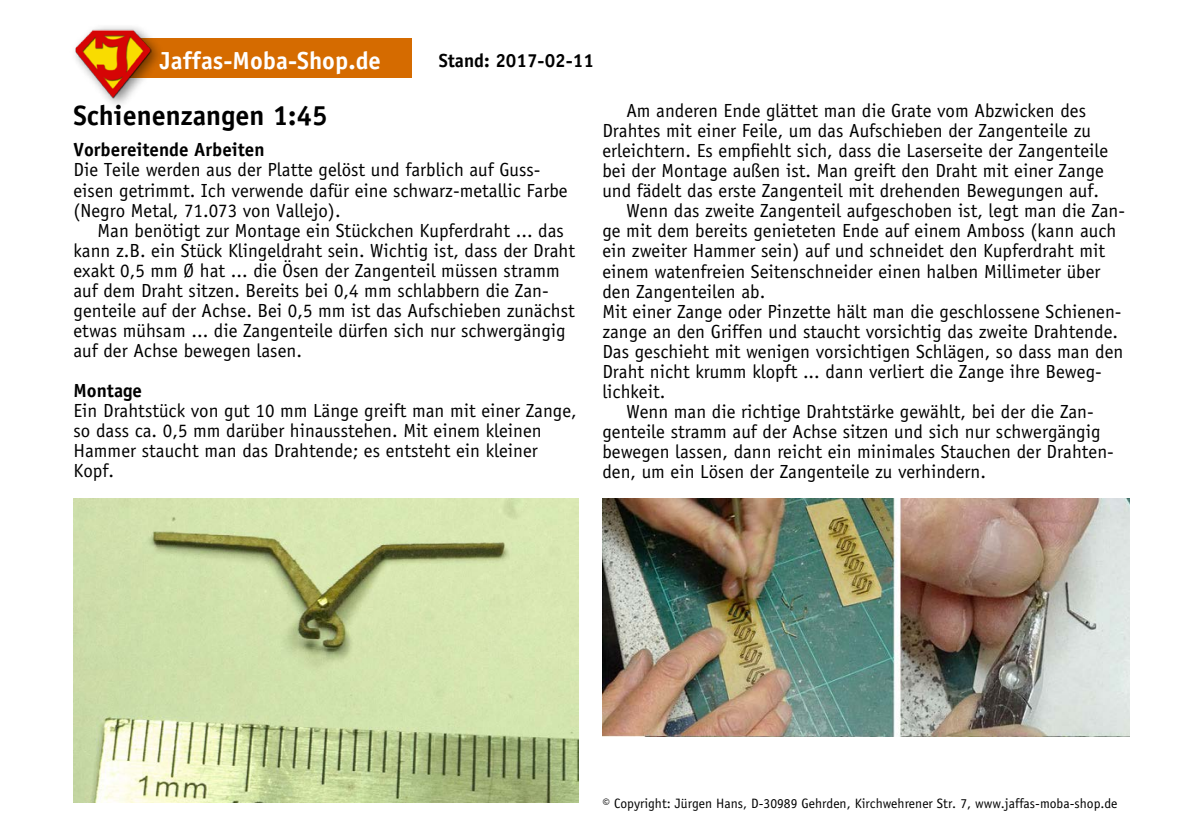
<style>
.page{position:relative;width:1191px;height:840px;background:#fff}
.page>*{position:absolute;margin:0;border:0;box-sizing:border-box;transform-origin:0 0}
.t1{font:700 28px "Officina Sans";color:#000}
.t2{font:700 24.8px "Officina Sans";color:#fff}
.t3{font:19px/20px "Officina Sans";color:#000}
.t4{font:700 19px "Officina Sans";color:#000}
.t5{font:13.6px "Officina Sans";color:#000}
</style>
<div class="page">
<img style="left:73px;top:498px;width:505px;height:304px">
<img style="left:602px;top:498px;width:527px;height:237px">
<div style="left:107px;top:38px;width:305px;height:39px;background:#d56b00"></div>
<div style="left:70px;top:23px;width:95px;height:88px;background:#000;opacity:.5"></div>
<img style="left:74px;top:29px;width:78px;height:69px">
<h2 class="t2" style="left:160px;top:45px;width:222px">Jaffas-Moba-Shop.de</h2>
<p class="t4" style="left:439px;top:48px;width:157px">Stand: 2017-02-11</p>
<h1 class="t1" style="left:73px;top:98px;width:256px">Schienenzangen 1:45</h1>
<p class="t4" style="left:73px;top:138px;width:193px">Vorbereitende Arbeiten</p>
<p class="t3" style="left:73px;top:160px;width:496px">Die Teile werden aus der Platte gelöst und farblich auf Guss&shy;eisen getrimmt. Ich verwende dafür eine schwarz-metallic Farbe (Negro Metal, 71.073 von Vallejo).</p>
<p class="t3" style="left:73px;top:220px;width:503px;text-indent:24px">Man benötigt zur Montage ein Stückchen Kupferdraht ... das kann z.B. ein Stück Klingeldraht sein. Wichtig ist, dass der Draht exakt 0,5 mm Ø hat ... die Ösen der Zangenteil müssen stramm auf dem Draht sitzen. Bereits bei 0,4 mm schlabbern die Zan&shy;genteile auf der Achse. Bei 0,5 mm ist das Aufschieben zunächst etwas mühsam ... die Zangenteile dürfen sich nur schwergängig auf der Achse bewegen lasen.</p>
<p class="t4" style="left:73px;top:378px;width:70px">Montage</p>
<p class="t3" style="left:73px;top:400px;width:505px">Ein Drahtstück von gut 10 mm Länge greift man mit einer Zange, so dass ca. 0,5 mm darüber hinausstehen. Mit einem kleinen Hammer staucht man das Drahtende; es entsteht ein kleiner Kopf.</p>
<p class="t3" style="left:626px;top:101px;width:461px">Am anderen Ende glättet man die Grate vom Abzwicken des</p>
<p class="t3" style="left:602px;top:121px;width:490px">Drahtes mit einer Feile, um das Aufschieben der Zangenteile zu</p>
<p class="t3" style="left:602px;top:141px;width:507px">erleichtern. Es empfiehlt sich, dass die Laserseite der Zangenteile</p>
<p class="t3" style="left:602px;top:161px;width:503px">bei der Montage außen ist. Man greift den Draht mit einer Zange</p>
<p class="t3" style="left:602px;top:181px;width:498px">und fädelt das erste Zangenteil mit drehenden Bewegungen auf.</p>
<p class="t3" style="left:626px;top:201px;width:500px">Wenn das zweite Zangenteil aufgeschoben ist, legt man die Zan-</p>
<p class="t3" style="left:602px;top:221px;width:515px">ge mit dem bereits genieteten Ende auf einem Amboss (kann auch</p>
<p class="t3" style="left:602px;top:241px;width:504px">ein zweiter Hammer sein) auf und schneidet den Kupferdraht mit</p>
<p class="t3" style="left:602px;top:261px;width:499px">einem watenfreien Seitenschneider einen halben Millimeter über</p>
<p class="t3" style="left:602px;top:281px;width:164px">den Zangenteilen ab.</p>
<p class="t3" style="left:602px;top:301px;width:521px">Mit einer Zange oder Pinzette hält man die geschlossene Schienen-</p>
<p class="t3" style="left:602px;top:321px;width:517px">zange an den Griffen und staucht vorsichtig das zweite Drahtende.</p>
<p class="t3" style="left:602px;top:341px;width:522px">Das geschieht mit wenigen vorsichtigen Schlägen, so dass man den</p>
<p class="t3" style="left:602px;top:361px;width:501px">Draht nicht krumm klopft ... dann verliert die Zange ihre Beweg-</p>
<p class="t3" style="left:602px;top:381px;width:64px">lichkeit.</p>
<p class="t3" style="left:626px;top:401px;width:469px">Wenn man die richtige Drahtstärke gewählt, bei der die Zan-</p>
<p class="t3" style="left:602px;top:421px;width:499px">genteile stramm auf der Achse sitzen und sich nur schwergängig</p>
<p class="t3" style="left:602px;top:441px;width:513px">bewegen lassen, dann reicht ein minimales Stauchen der Drahten-</p>
<p class="t3" style="left:602px;top:461px;width:385px">den, um ein Lösen der Zangenteile zu verhindern.</p>
<p class="t5" style="left:602px;top:795px;width:516px">© Copyright: Jürgen Hans, D-30989 Gehrden, Kirchwehrener Str. 7, www.jaffas-moba-shop.de</p>
</div>
